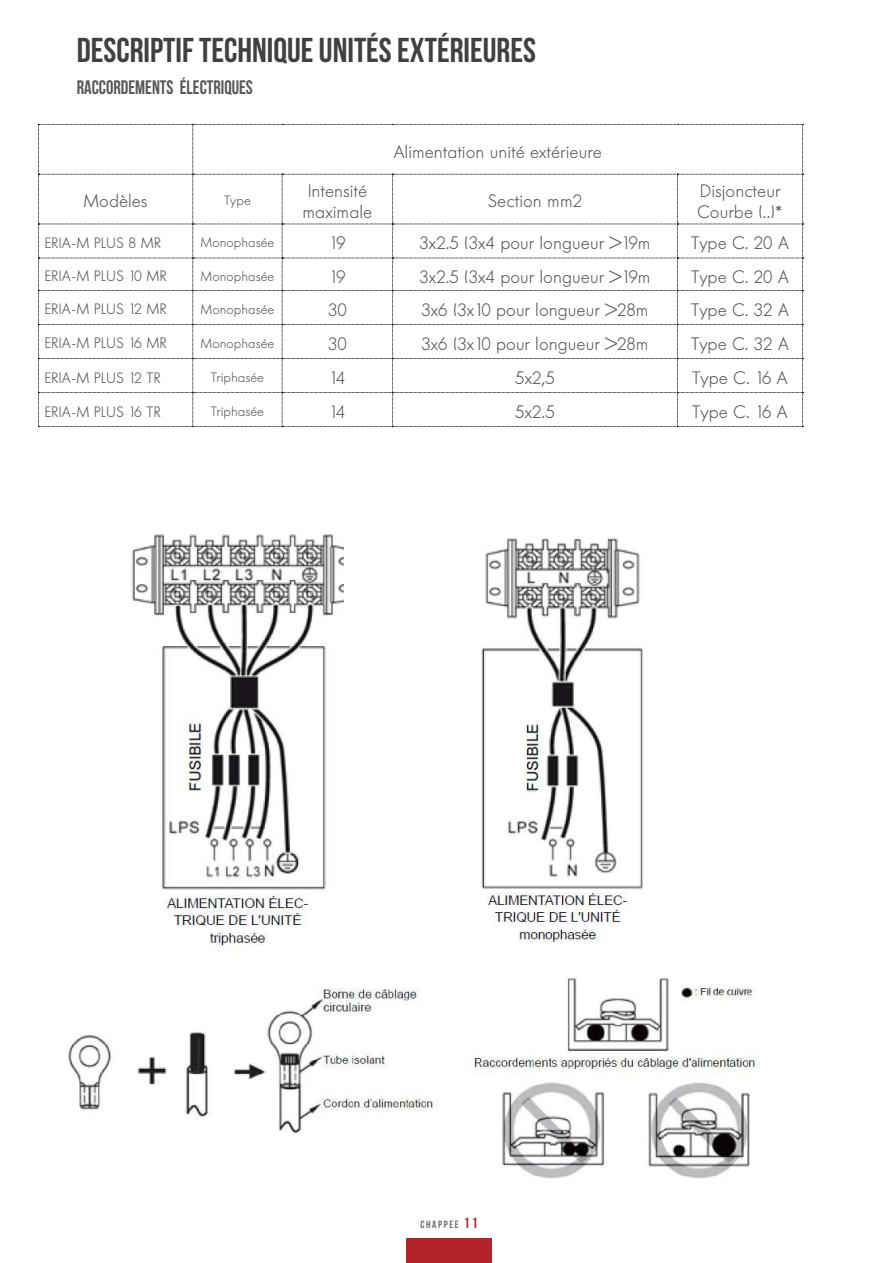
<style>
.page{position:relative;width:893px;height:1263px;background:#fff}
.page>*{position:absolute;margin:0;border:0;box-sizing:border-box;transform-origin:0 0}
.t1{font:700 34.5px "Bebas Neue";color:#404040}
.t2{font:700 19.5px "Bebas Neue";color:#57585a;scale:.95 1}
.t3{font:300 18px/21px "Futura BQ";color:#57585a}
.t4{font:300 15px "Futura BQ";color:#57585a}
.t5{font:300 13.5px "Futura BQ";color:#57585a}
.t6{font:700 10.5px "Bebas Neue";letter-spacing:.155em;color:#686c6e}
.s1{font-family:"Minion Pro";font-weight:400}
.s2{font-size:15px;color:#b4232c}
</style>
<div class="page">
<div style="left:407px;top:1238px;width:85px;height:25px;background:#b4232c"></div>
<img style="left:131px;top:534px;width:213px;height:418px">
<img style="left:473px;top:977px;width:286px;height:202px">
<img style="left:68px;top:987px;width:370px;height:147px">
<img style="left:480px;top:536px;width:163px;height:407px">
<svg style="left:38px;top:124px;width:766px;height:303px"></svg>
<h1 class="t1" style="left:77px;top:32px;width:461px">DESCRIPTIF TECHNIQUE UNITÉS EXTÉRIEURES</h1>
<p class="t2" style="left:77px;top:77px;width:187px">RACCORDEMENTS ÉLECTRIQUES</p>
<p class="t3" style="left:394px;top:141px;width:209px">Alimentation unité extérieure</p>
<p class="t3" style="left:84px;top:191px;width:66px">Modèles</p>
<p class="t5" style="left:224px;top:193px;width:28px">Type</p>
<p class="t3" style="left:303px;top:180px;width:71px">Intensité maximale</p>
<p class="t3" style="left:488px;top:191px;width:96px">Section mm2</p>
<p class="t3" style="left:697px;top:180px;width:87px">Disjoncteur<br>Courbe (..)*</p>
<p class="t4" style="left:44px;top:234px;width:118px">ERIA<span class="s1">-</span>M PLUS 8 MR</p>
<p class="t5" style="left:201px;top:235px;width:75px">Monophasée</p>
<p class="t3" style="left:329px;top:233px;width:18px">19</p>
<p class="t3" style="left:420px;top:233px;width:232px">3x2.5 (3x4 pour longueur &gt;19m</p>
<p class="t3" style="left:691px;top:233px;width:99px">Type C. 20 A</p>
<p class="t4" style="left:44px;top:267px;width:124px">ERIA<span class="s1">-</span>M PLUS 10 MR</p>
<p class="t5" style="left:201px;top:268px;width:75px">Monophasée</p>
<p class="t3" style="left:329px;top:266px;width:18px">19</p>
<p class="t3" style="left:420px;top:266px;width:232px">3x2.5 (3x4 pour longueur &gt;19m</p>
<p class="t3" style="left:691px;top:266px;width:99px">Type C. 20 A</p>
<p class="t4" style="left:44px;top:300px;width:124px">ERIA<span class="s1">-</span>M PLUS 12 MR</p>
<p class="t5" style="left:201px;top:301px;width:75px">Monophasée</p>
<p class="t3" style="left:328px;top:299px;width:20px">30</p>
<p class="t3" style="left:421px;top:299px;width:229px">3x6 (3x10 pour longueur &gt;28m</p>
<p class="t3" style="left:691px;top:299px;width:99px">Type C. 32 A</p>
<p class="t4" style="left:44px;top:335px;width:124px">ERIA<span class="s1">-</span>M PLUS 16 MR</p>
<p class="t5" style="left:201px;top:335px;width:75px">Monophasée</p>
<p class="t3" style="left:328px;top:333px;width:20px">30</p>
<p class="t3" style="left:421px;top:333px;width:229px">3x6 (3x10 pour longueur &gt;28m</p>
<p class="t3" style="left:691px;top:333px;width:99px">Type C. 32 A</p>
<p class="t4" style="left:44px;top:369px;width:118px">ERIA<span class="s1">-</span>M PLUS 12 TR</p>
<p class="t5" style="left:211px;top:369px;width:55px">Triphasée</p>
<p class="t3" style="left:329px;top:367px;width:18px">14</p>
<p class="t3" style="left:515px;top:367px;width:41px">5x2,5</p>
<p class="t3" style="left:692px;top:367px;width:97px">Type C. 16 A</p>
<p class="t4" style="left:44px;top:403px;width:118px">ERIA<span class="s1">-</span>M PLUS 16 TR</p>
<p class="t5" style="left:211px;top:403px;width:55px">Triphasée</p>
<p class="t3" style="left:329px;top:401px;width:18px">14</p>
<p class="t3" style="left:515px;top:401px;width:41px">5x2.5</p>
<p class="t3" style="left:692px;top:401px;width:97px">Type C. 16 A</p>
<p class="t6" style="left:420px;top:1219px;width:59px">CHAPPEE <span class="s2">11</span></p>
</div>
